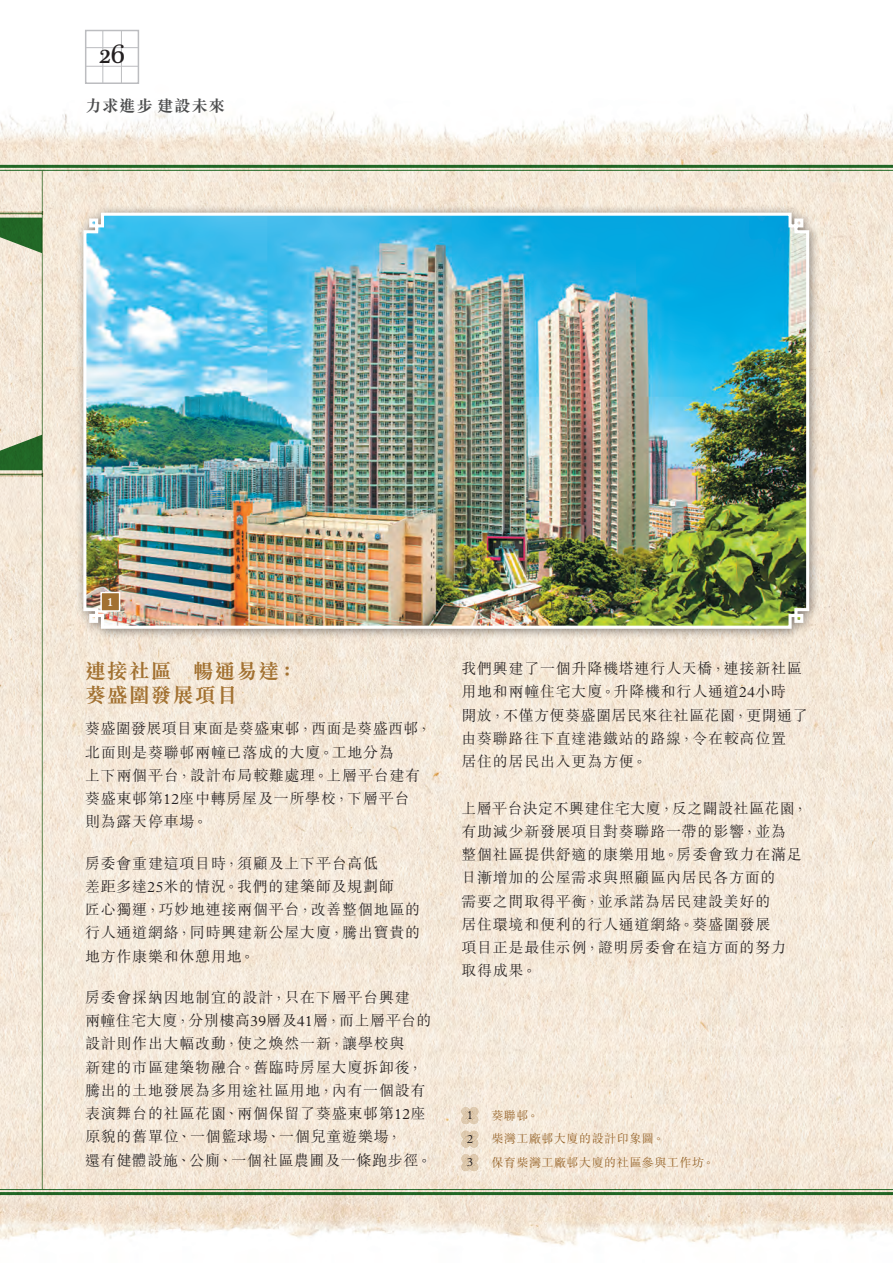
<style>
.page{position:relative;width:893px;height:1263px;background:#fff}
.page>*{position:absolute;margin:0;border:0;box-sizing:border-box;transform-origin:0 0}
.t1{font:28.5px "Plantagenet Cherokee";color:#231f20}
.Heading_1{font:700 21px/23.2px "M Sung HK";letter-spacing:.045em;color:#a27131}
.t2{font:700 16.5px "M Sung HK";letter-spacing:.035em;color:#4b4c4d}
.Body_Text{font:300 15px/23.2px "M Sung HK";letter-spacing:.05em;color:#231f20}
.t3{font:300 12px "M Sung HK";letter-spacing:.045em;color:#925e22}
.t4{font:300 12px "Plantin Std";color:#231f20}
.t5{font:600 12px "Plantin Std";color:#fff}
.s1{font-family:"Plantin Std"}
</style>
<div class="page">
<img style="left:0;top:29px;width:893px;height:1217px">
<hr style="left:0;top:165px;width:893px;height:3px;background:#23712d">
<hr style="left:0;top:170px;width:893px;height:1px;background:#23712d">
<hr style="left:0;top:1192px;width:893px;height:3px;background:#23712d">
<hr style="left:0;top:1189px;width:893px;height:1px;background:#23712d">
<hr style="left:42px;top:171px;width:1px;height:1018px;background:#61905a">
<svg style="left:0;top:218px;width:42px;height:35px"></svg>
<hr style="left:0;top:213px;width:42px;height:1px;background:#61905a">
<svg style="left:0;top:435px;width:42px;height:35px"></svg>
<hr style="left:0;top:474px;width:42px;height:1px;background:#61905a">
<div style="left:85px;top:30px;width:54px;height:54px;border:2px solid #bcbdc0"></div>
<hr style="left:103px;top:30px;width:1px;height:53px;background:#bcbdc0">
<hr style="left:121px;top:30px;width:1px;height:53px;background:#bcbdc0">
<hr style="left:85px;top:47px;width:54px;height:1px;background:#bcbdc0">
<hr style="left:85px;top:66px;width:54px;height:1px;background:#bcbdc0">
<svg style="left:461px;top:1154px;width:18px;height:17px"></svg>
<svg style="left:461px;top:1130px;width:18px;height:18px"></svg>
<svg style="left:461px;top:1107px;width:18px;height:17px"></svg>
<div style="left:75px;top:205px;width:744px;height:434px;background:#231f20;opacity:.5"></div>
<img style="left:82px;top:211px;width:729px;height:419px">
<svg style="left:100px;top:591px;width:21px;height:21px"></svg>
<h1 class="t1" style="left:99px;top:37px;width:27px">26</h1>
<p class="t2" style="left:85px;top:98px;width:141px">力求進步建設未來</p>
<p class="t5" style="left:107px;top:595px;width:8px">1</p>
<p class="Heading_1" style="left:85px;top:660px;width:214px">連接社區 暢通易達：葵盛圍發展項目</p>
<p class="Body_Text" style="left:85px;top:716px;width:348px">葵盛圍發展項目東面是葵盛東邨，西面是葵盛西邨，北面則是葵聯邨兩幢已落成的大廈。工地分為<br>上下兩個平台，設計布局較難處理。上層平台建有葵盛東邨第<span class="s1">12</span>座中轉房屋及一所學校，下層平台<br>則為露天停車場。</p>
<p class="Body_Text" style="left:85px;top:851px;width:337px">房委會重建這項目時，須顧及上下平台高低<br>差距多達<span class="s1">25</span>米的情況。我們的建築師及規劃師<br>匠心獨運，巧妙地連接兩個平台，改善整個地區的行人通道網絡，同時興建新公屋大廈，騰出寶貴的地方作康樂和休憩用地。</p>
<p class="Body_Text" style="left:85px;top:985px;width:348px">房委會採納因地制宜的設計，只在下層平台興建<br>兩幢住宅大廈，分別樓高<span class="s1">39</span>層及<span class="s1">41</span>層，而上層平台的設計則作出大幅改動，使之煥然一新，讓學校與<br>新建的市區建築物融合。舊臨時房屋大廈拆卸後，騰出的土地發展為多用途社區用地，內有一個設有表演舞台的社區花園、兩個保留了葵盛東邨第<span class="s1">12</span>座原貌的舊單位、一個籃球場、一個兒童遊樂場，</p>
<p class="Body_Text" style="left:85px;top:1148px;width:348px">還有健體設施、公廁、一個社區農圃及一條跑步徑。</p>
<p class="Body_Text" style="left:461px;top:656px;width:348px">我們興建了一個升降機塔連行人天橋，連接新社區用地和兩幢住宅大廈。升降機和行人通道<span class="s1">24</span>小時<br>開放，不僅方便葵盛圍居民來往社區花園，更開通了由葵聯路往下直達港鐵站的路線，令在較高位置<br>居住的居民出入更為方便。</p>
<p class="Body_Text" style="left:461px;top:795px;width:348px">上層平台決定不興建住宅大廈，反之闢設社區花園，有助減少新發展項目對葵聯路一帶的影響，並為<br>整個社區提供舒適的康樂用地。房委會致力在滿足日漸增加的公屋需求與照顧區內居民各方面的<br>需要之間取得平衡，並承諾為居民建設美好的<br>居住環境和便利的行人通道網絡。葵盛圍發展<br>項目正是最佳示例，證明房委會在這方面的努力<br>取得成果。</p>
<p class="t4" style="left:467px;top:1108px;width:8px">1</p>
<p class="t3" style="left:491px;top:1107px;width:49px">葵聯邨。</p>
<p class="t4" style="left:467px;top:1132px;width:8px">2</p>
<p class="t3" style="left:491px;top:1130px;width:174px">柴灣工廠邨大廈的設計印象圖。</p>
<p class="t4" style="left:467px;top:1155px;width:8px">3</p>
<p class="t3" style="left:491px;top:1154px;width:225px">保育柴灣工廠邨大廈的社區參與工作坊。</p>
</div>
